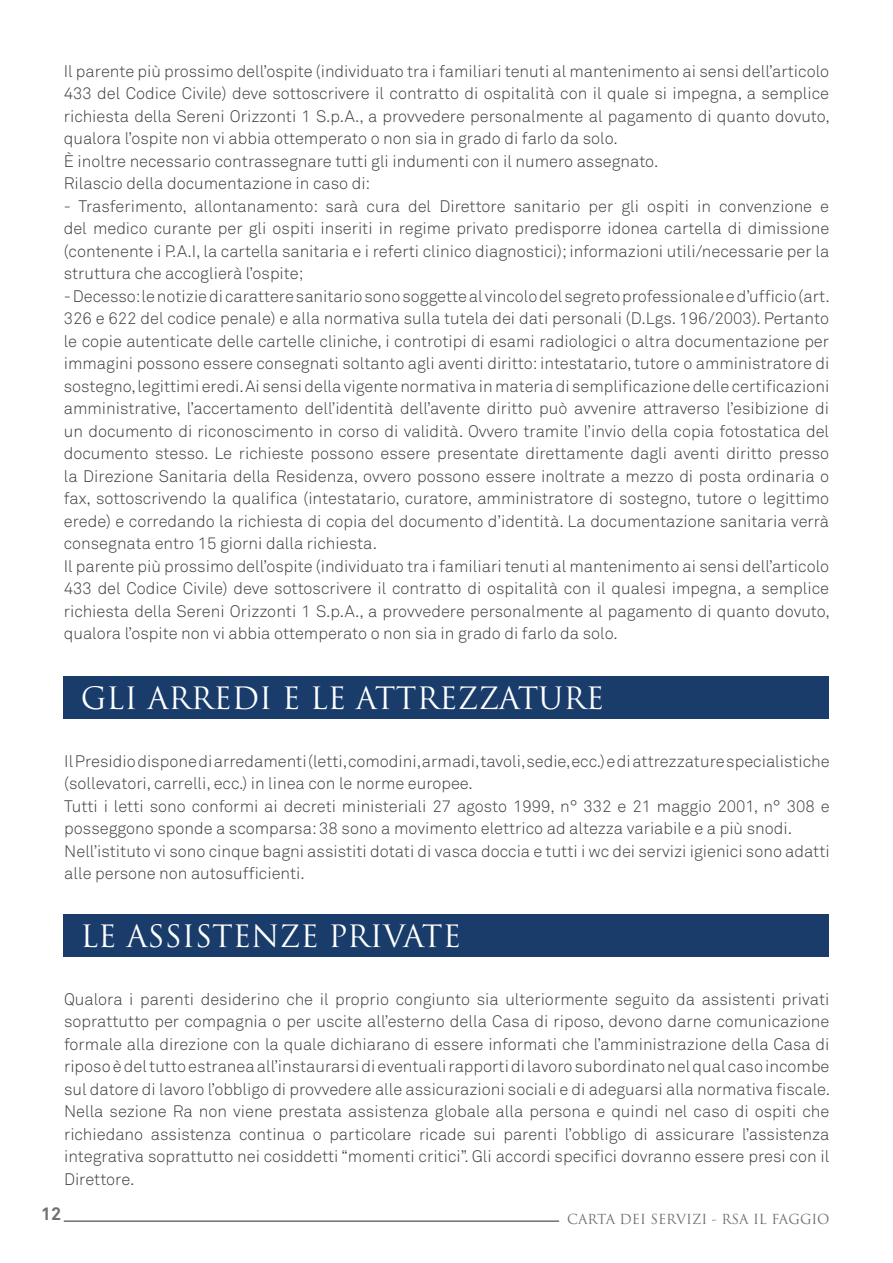
<style>
.page{position:relative;width:893px;height:1263px;background:#fff}
.page>*{position:absolute;margin:0;border:0;box-sizing:border-box;transform-origin:0 0}
.t1{font:30px "Trajan Pro";color:#fff}
.t2{font:700 18px "Akkurat Pro";color:#706f6f}
.t3{font:16.5px/22.5px "Akkurat Light Pro";color:#3c3c3b}
.t4{font:13.5px "Trajan Pro";color:#706f6f}
</style>
<div class="page">
<hr style="left:64px;top:1220px;width:495px;height:2px;background:#706f6f">
<div style="left:64px;top:676px;width:765px;height:43px;background:#193c6a"></div>
<div style="left:64px;top:914px;width:765px;height:43px;background:#193c6a"></div>
<p class="t3" style="left:64px;top:60px;width:768px">Il parente più prossimo dell’ospite (individuato tra i familiari tenuti al mantenimento ai sensi dell’articolo 433 del Codice Civile) deve sottoscrivere il contratto di ospitalità con il quale si impegna, a semplice richiesta della Sereni Orizzonti 1 S.p.A., a provvedere personalmente al pagamento di quanto dovuto, qualora l’ospite non vi abbia ottemperato o non sia in grado di farlo da solo.<br>È inoltre necessario contrassegnare tutti gli indumenti con il numero assegnato.<br>Rilascio della documentazione in caso di:</p>
<p class="t3" style="left:64px;top:195px;width:767px;text-align:justify">- Trasferimento, allontanamento: sarà cura del Direttore sanitario per gli ospiti in convenzione e del medico curante per gli ospiti inseriti in regime privato predisporre idonea cartella di dimissione (contenente i P.A.I, la cartella sanitaria e i referti clinico diagnostici); informazioni utili/necessarie per la struttura che accoglierà l’ospite;</p>
<p class="t3" style="left:64px;top:285px;width:768px">- Decesso: le notizie di carattere sanitario sono soggette al vincolo del segreto professionale e d’ufficio (art.<br>326 e 622 del codice penale) e alla normativa sulla tutela dei dati personali (D.Lgs. 196/2003). Pertanto le copie autenticate delle cartelle cliniche, i controtipi di esami radiologici o altra documentazione per immagini possono essere consegnati soltanto agli aventi diritto: intestatario, tutore o amministratore di sostegno, legittimi eredi. Ai sensi della vigente normativa in materia di semplificazione delle certificazioni amministrative, l’accertamento dell’identità dell’avente diritto può avvenire attraverso l’esibizione di un documento di riconoscimento in corso di validità. Ovvero tramite l’invio della copia fotostatica del documento stesso. Le richieste possono essere presentate direttamente dagli aventi diritto presso la Direzione Sanitaria della Residenza, ovvero possono essere inoltrate a mezzo di posta ordinaria o fax, sottoscrivendo la qualifica (intestatario, curatore, amministratore di sostegno, tutore o legittimo erede) e corredando la richiesta di copia del documento d’identità. La documentazione sanitaria verrà consegnata entro 15 giorni dalla richiesta.<br>Il parente più prossimo dell’ospite (individuato tra i familiari tenuti al mantenimento ai sensi dell’articolo 433 del Codice Civile) deve sottoscrivere il contratto di ospitalità con il qualesi impegna, a semplice richiesta della Sereni Orizzonti 1 S.p.A., a provvedere personalmente al pagamento di quanto dovuto, qualora l’ospite non vi abbia ottemperato o non sia in grado di farlo da solo.</p>
<h1 class="t1" style="left:81px;top:679px;width:525px">GLI ARREDI E LE ATTREZZATURE</h1>
<p class="t3" style="left:64px;top:750px;width:767px">Il Presidio dispone di arredamenti (letti, comodini, armadi, tavoli, sedie, ecc.) e di attrezzature specialistiche (sollevatori, carrelli, ecc.) in linea con le norme europee.<br>Tutti i letti sono conformi ai decreti ministeriali 27 agosto 1999, n° 332 e 21 maggio 2001, n° 308 e posseggono sponde a scomparsa: 38 sono a movimento elettrico ad altezza variabile e a più snodi.<br>Nell’istituto vi sono cinque bagni assistiti dotati di vasca doccia e tutti i wc dei servizi igienici sono adatti alle persone non autosufficienti.</p>
<h1 class="t1" style="left:81px;top:917px;width:382px">LE ASSISTENZE PRIVATE</h1>
<p class="t3" style="left:64px;top:988px;width:768px;text-align:justify">Qualora i parenti desiderino che il proprio congiunto sia ulteriormente seguito da assistenti privati soprattutto per compagnia o per uscite all’esterno della Casa di riposo, devono darne comunicazione formale alla direzione con la quale dichiarano di essere informati che l’amministrazione della Casa di riposo è del tutto estranea all’instaurarsi di eventuali rapporti di lavoro subordinato nel qual caso incombe sul datore di lavoro l’obbligo di provvedere alle assicurazioni sociali e di adeguarsi alla normativa fiscale.<br>Nella sezione Ra non viene prestata assistenza globale alla persona e quindi nel caso di ospiti che richiedano assistenza continua o particolare ricade sui parenti l’obbligo di assicurare l’assistenza integrativa soprattutto nei cosiddetti “momenti critici”. Gli accordi specifici dovranno essere presi con il Direttore.</p>
<p class="t2" style="left:41px;top:1202px;width:22px">12</p>
<p class="t4" style="left:567px;top:1211px;width:264px">CARTA DEI SERVIZI - RSA IL FAGGIO</p>
</div>
